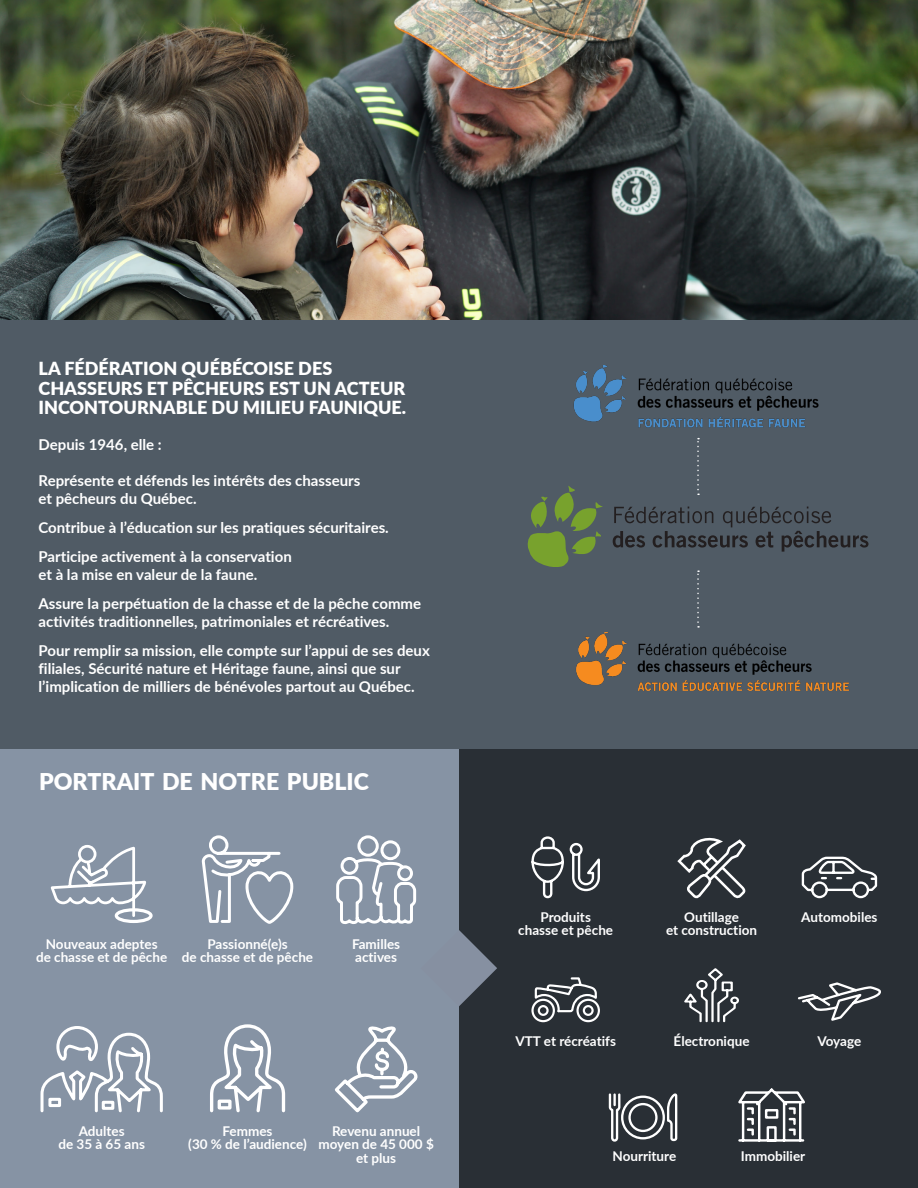
<style>
.page{position:relative;width:918px;height:1188px;background:#fff}
.page>*{position:absolute;margin:0;border:0;box-sizing:border-box;transform-origin:0 0}
.Section{font:900 23.1px "Lato";color:#fff}
.Lead{font:900 18px/19.5px "Lato";color:#fff}
.Body{font:700 15px/18px "Lato";color:#fff}
.Pictos{font:700 13.5px/13.5px "Lato";color:#fff;text-align:center}
</style>
<div class="page">
<img style="left:0;top:0;width:918px;height:320px">
<div style="left:0;top:320px;width:918px;height:450px;background:#505b65"></div>
<div style="left:0;top:749px;width:918px;height:439px;background:#8693a4"></div>
<div style="left:459px;top:749px;width:459px;height:439px;background:#292f35"></div>
<svg style="left:459px;top:930px;width:38px;height:76px"></svg>
<svg style="left:528px;top:486px;width:75px;height:81px"></svg>
<svg style="left:613px;top:507px;width:255px;height:45px"></svg>
<img style="left:573px;top:365px;width:246px;height:63px">
<img style="left:576px;top:633px;width:273px;height:58px">
<svg style="left:697px;top:570px;width:2px;height:58px"></svg>
<svg style="left:697px;top:438px;width:2px;height:57px"></svg>
<svg style="left:51px;top:845px;width:97px;height:73px"></svg>
<div style="left:115px;top:908px;width:38px;height:15px;border:3px solid #fff;border-radius:50%"></div>
<svg style="left:531px;top:836px;width:69px;height:62px"></svg>
<svg style="left:609px;top:1093px;width:68px;height:49px"></svg>
<svg style="left:531px;top:977px;width:69px;height:45px"></svg>
<svg style="left:677px;top:838px;width:69px;height:60px"></svg>
<svg style="left:738px;top:1088px;width:67px;height:54px"></svg>
<svg style="left:684px;top:968px;width:55px;height:54px"></svg>
<svg style="left:802px;top:857px;width:75px;height:41px"></svg>
<svg style="left:798px;top:982px;width:83px;height:39px"></svg>
<svg style="left:202px;top:835px;width:91px;height:89px"></svg>
<svg style="left:210px;top:1024px;width:75px;height:88px"></svg>
<svg style="left:335px;top:1026px;width:83px;height:86px"></svg>
<svg style="left:336px;top:835px;width:80px;height:89px"></svg>
<svg style="left:40px;top:1026px;width:123px;height:86px"></svg>
<p class="Lead" style="left:39px;top:358px;width:369px">LA FÉDÉRATION QUÉBÉCOISE DES<br>CHASSEURS ET PÊCHEURS EST UN ACTEUR<br>INCONTOURNABLE DU MILIEU FAUNIQUE.</p>
<p class="Body" style="left:39px;top:435px;width:125px">Depuis 1946, elle :</p>
<p class="Body" style="left:39px;top:471px;width:323px">Représente et défends les intérêts des chasseurs et pêcheurs du Québec.</p>
<p class="Body" style="left:39px;top:518px;width:352px">Contribue à l’éducation sur les pratiques sécuritaires.</p>
<p class="Body" style="left:39px;top:547px;width:255px">Participe activement à la conservation et à la mise en valeur de la faune.</p>
<p class="Body" style="left:39px;top:594px;width:384px">Assure la perpétuation de la chasse et de la pêche comme activités traditionnelles, patrimoniales et récréatives.</p>
<p class="Body" style="left:39px;top:640px;width:393px">Pour remplir sa mission, elle compte sur l’appui de ses deux filiales, Sécurité nature et Héritage faune, ainsi que sur l’implication de milliers de bénévoles partout au Québec.</p>
<p class="Section" style="left:39px;top:764px;width:331px">PORTRAIT DE NOTRE PUBLIC</p>
<p class="Pictos" style="left:36px;top:936px;width:133px">Nouveaux adeptes<br>de chasse et de pêche</p>
<p class="Pictos" style="left:182px;top:936px;width:133px">Passionné(e)s<br>de chasse et de pêche</p>
<p class="Pictos" style="left:352px;top:936px;width:50px;text-align:left">Familles actives</p>
<p class="Pictos" style="left:58px;top:1123px;width:88px">Adultes<br>de 35 à 65 ans</p>
<p class="Pictos" style="left:188px;top:1123px;width:120px">Femmes<br>(30 % de l’audience)</p>
<p class="Pictos" style="left:318px;top:1123px;width:117px">Revenu annuel moyen de 45 000 $ et plus</p>
<p class="Pictos" style="left:518px;top:910px;width:96px">Produits<br>chasse et pêche</p>
<p class="Pictos" style="left:515px;top:1033px;width:102px">VTT et récréatifs</p>
<p class="Pictos" style="left:666px;top:910px;width:93px">Outillage<br>et construction</p>
<p class="Pictos" style="left:674px;top:1033px;width:77px">Électronique</p>
<p class="Pictos" style="left:801px;top:910px;width:78px">Automobiles</p>
<p class="Pictos" style="left:818px;top:1033px;width:45px">Voyage</p>
<p class="Pictos" style="left:613px;top:1149px;width:65px">Nourriture</p>
<p class="Pictos" style="left:741px;top:1149px;width:66px">Immobilier</p>
</div>
